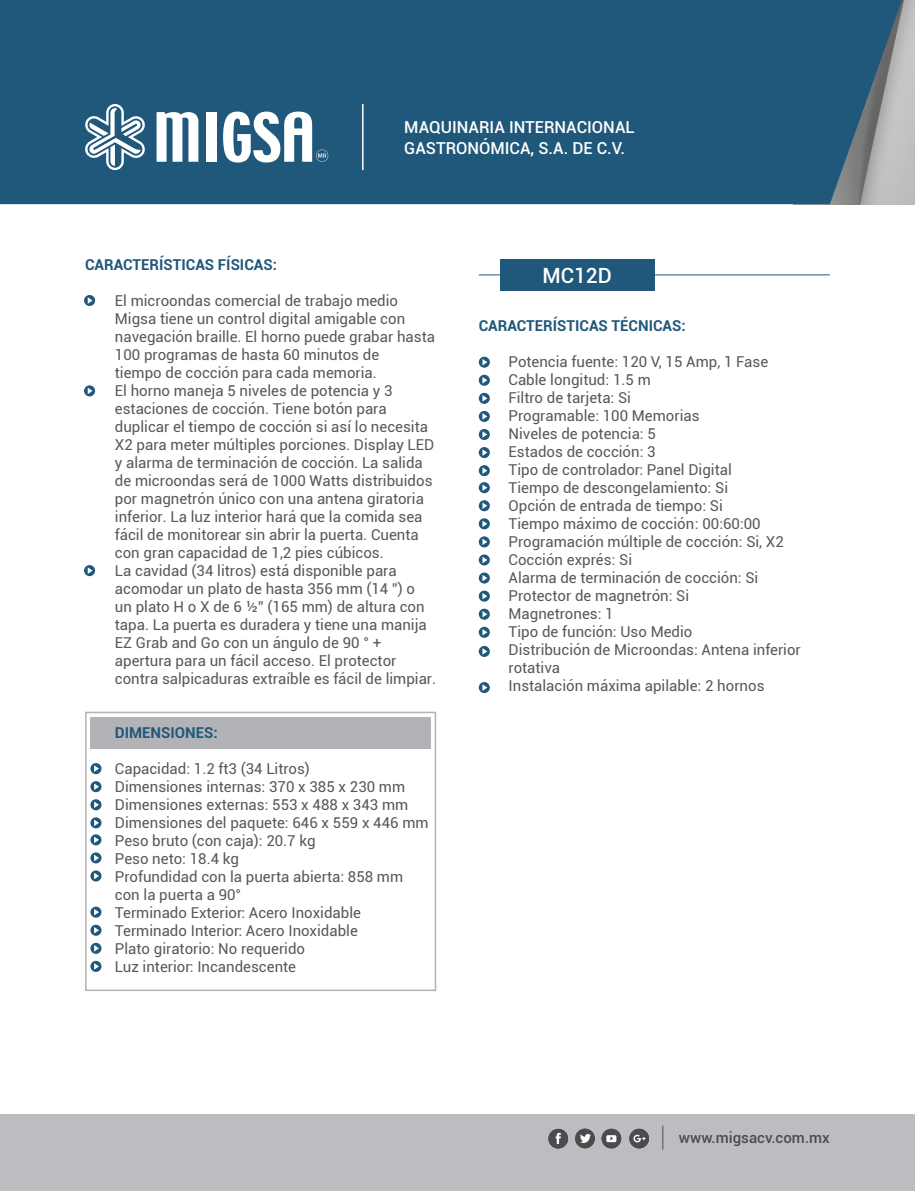
<style>
.page{position:relative;width:915px;height:1191px;background:#fff}
.page>*{position:absolute;margin:0;border:0;box-sizing:border-box;transform-origin:0 0}
.t1{font:500 21px "Roboto";color:#fff}
.t2{font:500 16.5px/21px "Roboto";color:#fff}
.t3{font:15px/18px "Roboto";color:#57585a}
.t4{font:700 15px "Roboto";color:#1f587a}
.t5{font:500 15px "Roboto";color:#4b4c4d}
</style>
<div class="page">
<hr style="left:478px;top:274px;width:351px;height:1px;background:#1f587a">
<div style="left:500px;top:259px;width:154px;height:32px;background:#1f587a"></div>
<div style="left:0;top:0;width:906px;height:204px;background:#1f587a"></div>
<div style="left:0;top:1114px;width:914px;height:77px;background:#bcbdc0"></div>
<svg style="left:84px;top:104px;width:62px;height:66px"></svg>
<svg style="left:156px;top:112px;width:42px;height:50px"></svg>
<div style="left:206px;top:112px;width:10px;height:50px;background:#fff"></div>
<svg style="left:223px;top:112px;width:105px;height:50px"></svg>
<hr style="left:362px;top:104px;width:1px;height:66px;background:#fff">
<div style="left:548px;top:1128px;width:20px;height:20px;background:#4b4c4d;border-radius:50%"></div>
<svg style="left:555px;top:1132px;width:5px;height:12px"></svg>
<div style="left:575px;top:1128px;width:19px;height:20px;background:#4b4c4d;border-radius:50%"></div>
<svg style="left:580px;top:1134px;width:10px;height:9px"></svg>
<div style="left:601px;top:1128px;width:20px;height:20px;background:#4b4c4d;border-radius:50%"></div>
<svg style="left:606px;top:1135px;width:10px;height:7px"></svg>
<div style="left:629px;top:1128px;width:19px;height:20px;background:#4b4c4d;border-radius:50%"></div>
<svg style="left:633px;top:1134px;width:12px;height:8px"></svg>
<svg style="left:662px;top:1125px;width:1px;height:24px"></svg>
<div style="left:90px;top:717px;width:341px;height:32px;background:#b2b3b7"></div>
<div style="left:85px;top:711px;width:351px;height:280px;border:2px solid #b2b3b7"></div>
<svg style="left:478px;top:357px;width:11px;height:11px"></svg>
<svg style="left:482px;top:359px;width:5px;height:6px"></svg>
<svg style="left:478px;top:375px;width:11px;height:11px"></svg>
<svg style="left:482px;top:377px;width:5px;height:6px"></svg>
<svg style="left:478px;top:393px;width:11px;height:11px"></svg>
<svg style="left:482px;top:395px;width:5px;height:6px"></svg>
<svg style="left:478px;top:500px;width:11px;height:11px"></svg>
<svg style="left:482px;top:502px;width:5px;height:7px"></svg>
<svg style="left:478px;top:518px;width:11px;height:11px"></svg>
<svg style="left:482px;top:520px;width:5px;height:7px"></svg>
<svg style="left:478px;top:536px;width:11px;height:11px"></svg>
<svg style="left:482px;top:538px;width:5px;height:7px"></svg>
<svg style="left:478px;top:554px;width:11px;height:11px"></svg>
<svg style="left:482px;top:557px;width:5px;height:6px"></svg>
<svg style="left:478px;top:572px;width:11px;height:11px"></svg>
<svg style="left:482px;top:575px;width:5px;height:6px"></svg>
<svg style="left:478px;top:590px;width:11px;height:11px"></svg>
<svg style="left:482px;top:593px;width:5px;height:6px"></svg>
<svg style="left:478px;top:608px;width:11px;height:12px"></svg>
<svg style="left:482px;top:611px;width:5px;height:6px"></svg>
<svg style="left:478px;top:627px;width:11px;height:11px"></svg>
<svg style="left:482px;top:629px;width:5px;height:6px"></svg>
<svg style="left:478px;top:465px;width:11px;height:11px"></svg>
<svg style="left:482px;top:467px;width:5px;height:7px"></svg>
<svg style="left:478px;top:411px;width:11px;height:11px"></svg>
<svg style="left:482px;top:413px;width:5px;height:7px"></svg>
<svg style="left:478px;top:429px;width:11px;height:11px"></svg>
<svg style="left:482px;top:431px;width:5px;height:7px"></svg>
<svg style="left:478px;top:447px;width:11px;height:11px"></svg>
<svg style="left:482px;top:449px;width:5px;height:7px"></svg>
<svg style="left:478px;top:482px;width:11px;height:11px"></svg>
<svg style="left:482px;top:484px;width:5px;height:7px"></svg>
<svg style="left:478px;top:646px;width:11px;height:11px"></svg>
<svg style="left:482px;top:648px;width:5px;height:6px"></svg>
<svg style="left:478px;top:682px;width:11px;height:11px"></svg>
<svg style="left:482px;top:684px;width:5px;height:7px"></svg>
<svg style="left:84px;top:295px;width:11px;height:11px"></svg>
<svg style="left:88px;top:297px;width:5px;height:7px"></svg>
<svg style="left:84px;top:565px;width:11px;height:11px"></svg>
<svg style="left:88px;top:567px;width:5px;height:7px"></svg>
<svg style="left:84px;top:385px;width:11px;height:11px"></svg>
<svg style="left:88px;top:388px;width:5px;height:6px"></svg>
<div style="left:90px;top:852px;width:11px;height:11px;background:#1f587a;border-radius:50%"></div>
<svg style="left:94px;top:854px;width:5px;height:7px"></svg>
<div style="left:90px;top:870px;width:11px;height:11px;background:#1f587a;border-radius:50%"></div>
<svg style="left:94px;top:873px;width:5px;height:6px"></svg>
<svg style="left:90px;top:906px;width:11px;height:11px"></svg>
<svg style="left:94px;top:909px;width:5px;height:6px"></svg>
<svg style="left:90px;top:924px;width:11px;height:11px"></svg>
<svg style="left:94px;top:927px;width:5px;height:6px"></svg>
<svg style="left:90px;top:942px;width:11px;height:12px"></svg>
<svg style="left:94px;top:945px;width:5px;height:6px"></svg>
<div style="left:90px;top:961px;width:11px;height:11px;background:#1f587a;border-radius:50%"></div>
<svg style="left:94px;top:963px;width:5px;height:6px"></svg>
<div style="left:90px;top:817px;width:11px;height:11px;background:#1f587a;border-radius:50%"></div>
<svg style="left:94px;top:819px;width:5px;height:7px"></svg>
<div style="left:90px;top:763px;width:11px;height:11px;background:#1f587a;border-radius:50%"></div>
<svg style="left:94px;top:765px;width:5px;height:7px"></svg>
<div style="left:90px;top:781px;width:11px;height:11px;background:#1f587a;border-radius:50%"></div>
<svg style="left:94px;top:783px;width:5px;height:7px"></svg>
<div style="left:90px;top:799px;width:11px;height:11px;background:#1f587a;border-radius:50%"></div>
<svg style="left:94px;top:801px;width:5px;height:7px"></svg>
<div style="left:90px;top:834px;width:11px;height:11px;background:#1f587a;border-radius:50%"></div>
<svg style="left:94px;top:836px;width:5px;height:7px"></svg>
<p class="t2" style="left:404px;top:116px;width:232px">MAQUINARIA INTERNACIONAL<br>GASTRONÓMICA, S.A. DE C.V.</p>
<p class="t4" style="left:85px;top:254px;width:193px">CARACTERÍSTICAS FÍSICAS:</p>
<p class="t3" style="left:115px;top:291px;width:284px">El microondas comercial de trabajo medio</p>
<p class="t3" style="left:115px;top:309px;width:321px">Migsa tiene un control digital amigable con navegación braille. El horno puede grabar hasta<br>100 programas de hasta 60 minutos de</p>
<p class="t3" style="left:115px;top:363px;width:263px">tiempo de cocción para cada memoria.</p>
<p class="t3" style="left:115px;top:381px;width:279px">El horno maneja 5 niveles de potencia y 3</p>
<p class="t3" style="left:115px;top:399px;width:273px">estaciones de cocción. Tiene botón para</p>
<p class="t3" style="left:115px;top:417px;width:321px">duplicar el tiempo de cocción si así lo necesita X2 para meter múltiples porciones. Display LED y alarma de terminación de cocción. La salida de microondas será de 1000 Watts distribuidos por magnetrón único con una antena giratoria inferior. La luz interior hará que la comida sea fácil de monitorear sin abrir la puerta. Cuenta con gran capacidad de 1,2 pies cúbicos.</p>
<p class="t3" style="left:115px;top:561px;width:313px">La cavidad (34 litros) está disponible para acomodar un plato de hasta 356 mm (14 ”) o un plato H o X de 6 ½” (165 mm) de altura con tapa. La puerta es duradera y tiene una manija EZ Grab and Go con un ángulo de 90 ° +</p>
<p class="t3" style="left:115px;top:651px;width:283px">apertura para un fácil acceso. El protector</p>
<p class="t3" style="left:115px;top:669px;width:323px">contra salpicaduras extraíble es fácil de limpiar.</p>
<p class="t4" style="left:115px;top:722px;width:104px">DIMENSIONES:</p>
<p class="t3" style="left:115px;top:759px;width:196px">Capacidad: 1.2 ft3 (34 Litros)</p>
<p class="t3" style="left:115px;top:777px;width:292px">Dimensiones internas: 370 x 385 x 230 mm</p>
<p class="t3" style="left:115px;top:795px;width:295px">Dimensiones externas: 553 x 488 x 343 mm</p>
<p class="t3" style="left:115px;top:813px;width:315px">Dimensiones del paquete: 646 x 559 x 446 mm</p>
<p class="t3" style="left:115px;top:831px;width:202px">Peso bruto (con caja): 20.7 kg</p>
<p class="t3" style="left:115px;top:849px;width:126px">Peso neto: 18.4 kg</p>
<p class="t3" style="left:115px;top:867px;width:290px">Profundidad con la puerta abierta: 858 mm</p>
<p class="t3" style="left:115px;top:885px;width:128px">con la puerta a 90°</p>
<p class="t3" style="left:115px;top:903px;width:247px">Terminado Exterior: Acero Inoxidable</p>
<p class="t3" style="left:115px;top:921px;width:244px">Terminado Interior: Acero Inoxidable</p>
<p class="t3" style="left:115px;top:939px;width:192px">Plato giratorio: No requerido</p>
<p class="t3" style="left:115px;top:957px;width:183px">Luz interior: Incandescente</p>
<p class="t1" style="left:542px;top:260px;width:71px">MC12D</p>
<p class="t4" style="left:478px;top:315px;width:208px">CARACTERÍSTICAS TÉCNICAS:</p>
<p class="t3" style="left:508px;top:352px;width:261px">Potencia fuente: 120 V, 15 Amp, 1 Fase</p>
<p class="t3" style="left:508px;top:370px;width:144px">Cable longitud: 1.5 m</p>
<p class="t3" style="left:508px;top:388px;width:124px">Filtro de tarjeta: Si</p>
<p class="t3" style="left:508px;top:406px;width:192px">Programable: 100 Memorias</p>
<p class="t3" style="left:508px;top:424px;width:149px">Niveles de potencia: 5</p>
<p class="t3" style="left:508px;top:442px;width:148px">Estados de cocción: 3</p>
<p class="t3" style="left:508px;top:460px;width:225px">Tipo de controlador: Panel Digital</p>
<p class="t3" style="left:508px;top:478px;width:221px">Tiempo de descongelamiento: Si</p>
<p class="t3" style="left:508px;top:496px;width:216px">Opción de entrada de tiempo: Si</p>
<p class="t3" style="left:508px;top:514px;width:253px">Tiempo máximo de cocción: 00:60:00</p>
<p class="t3" style="left:508px;top:532px;width:277px">Programación múltiple de cocción: Si, X2</p>
<p class="t3" style="left:508px;top:550px;width:125px">Cocción exprés: Si</p>
<p class="t3" style="left:508px;top:568px;width:251px">Alarma de terminación de cocción: Si</p>
<p class="t3" style="left:508px;top:586px;width:182px">Protector de magnetrón: Si</p>
<p class="t3" style="left:508px;top:604px;width:107px">Magnetrones: 1</p>
<p class="t3" style="left:508px;top:622px;width:185px">Tipo de función: Uso Medio</p>
<p class="t3" style="left:508px;top:640px;width:294px">Distribución de Microondas: Antena inferior rotativa</p>
<p class="t3" style="left:508px;top:676px;width:257px">Instalación máxima apilable: 2 hornos</p>
<p class="t5" style="left:678px;top:1127px;width:152px">www.migsacv.com.mx</p>
</div>
